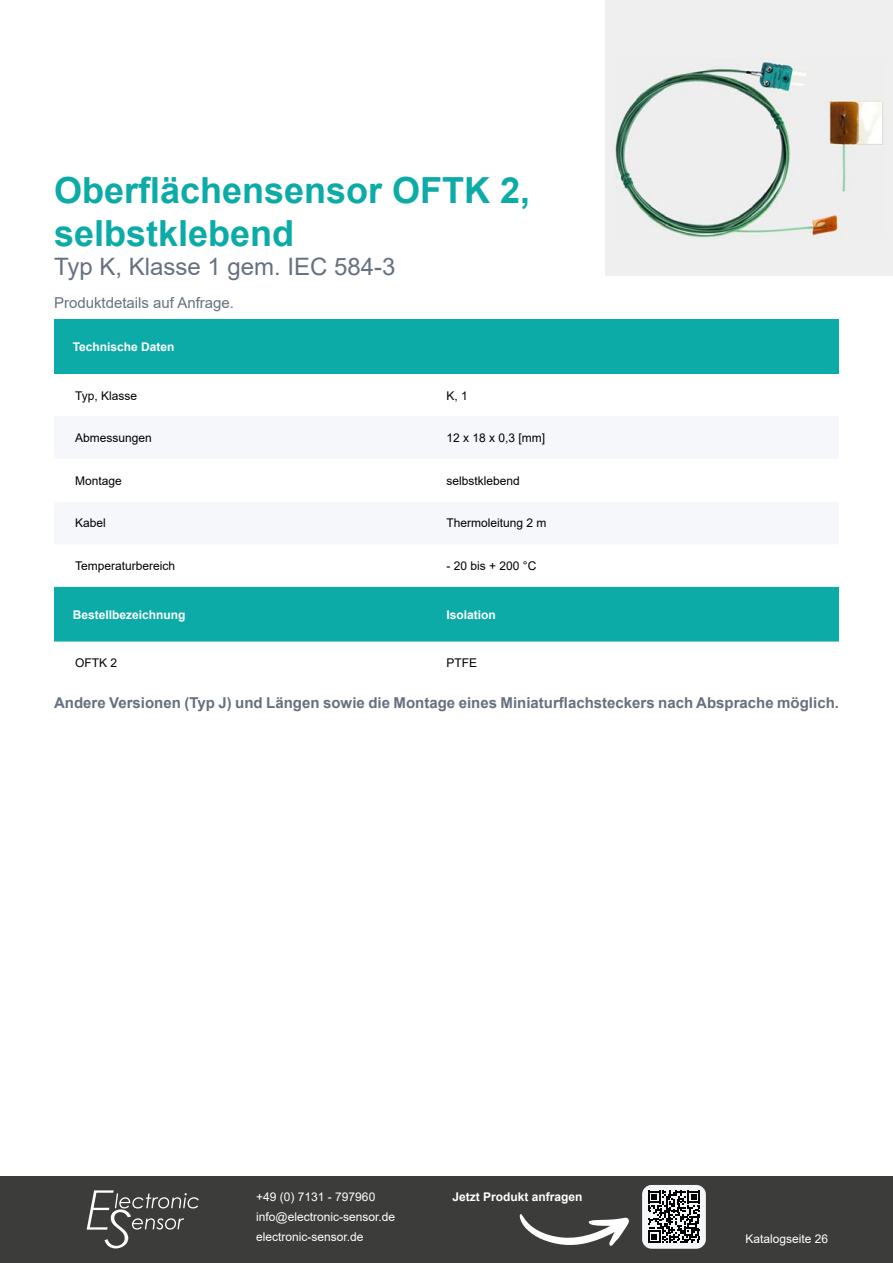
<style>
.page{position:relative;width:893px;height:1263px;background:#fff}
.page>*{position:absolute;margin:0;border:0;box-sizing:border-box;transform-origin:0 0}
.t1{font:700 36px/43.2px "Arial";color:#0caba8}
.t2{font:24px "Arial";color:#667180}
.t3{font:700 15px "Arial";color:#667180}
.t4{font:15px "Arial";color:#667180}
.t5{font:12px "Arial";color:#000}
.t6{font:12px/20.4px "Arial";color:#fff}
.t7{font:700 12px "Arial";color:#fff}
</style>
<div class="page">
<div style="left:0;top:1176px;width:893px;height:87px;background:#3c3c3b"></div>
<svg style="left:520px;top:1214px;width:109px;height:32px"></svg>
<div style="left:642px;top:1185px;width:64px;height:64px;background:#f5f7fa;border-radius:10px"></div>
<svg style="left:648px;top:1190px;width:52px;height:53px"></svg>
<svg style="left:87px;top:1190px;width:112px;height:58px"></svg>
<div style="left:54px;top:319px;width:785px;height:55px;background:#0caba8"></div>
<div style="left:54px;top:587px;width:785px;height:54px;background:#0caba8"></div>
<img style="left:605px;top:0;width:288px;height:276px">
<h1 class="t1" style="left:54px;top:169px;width:478px">Oberflächensensor OFTK 2, selbstklebend</h1>
<h2 class="t2" style="left:54px;top:250px;width:343px">Typ K, Klasse 1 gem. IEC 584-3</h2>
<p class="t4" style="left:54px;top:292px;width:182px">Produktdetails auf Anfrage.</p>
<p class="t7" style="left:73px;top:338px;width:103px">Technische Daten</p>
<p class="t5" style="left:75px;top:387px;width:64px">Typ, Klasse</p>
<p class="t5" style="left:446px;top:387px;width:23px">K, 1</p>
<p class="t5" style="left:75px;top:429px;width:78px">Abmessungen</p>
<p class="t5" style="left:446px;top:429px;width:100px">12 x 18 x 0,3 [mm]</p>
<p class="t5" style="left:75px;top:472px;width:48px">Montage</p>
<p class="t5" style="left:446px;top:472px;width:75px">selbstklebend</p>
<p class="t5" style="left:75px;top:515px;width:32px">Kabel</p>
<p class="t5" style="left:446px;top:515px;width:102px">Thermoleitung 2 m</p>
<p class="t5" style="left:75px;top:557px;width:102px">Temperaturbereich</p>
<p class="t5" style="left:446px;top:557px;width:91px">- 20 bis + 200 °C</p>
<p class="t7" style="left:73px;top:606px;width:114px">Bestellbezeichnung</p>
<p class="t7" style="left:446px;top:606px;width:51px">Isolation</p>
<p class="t5" style="left:75px;top:654px;width:44px">OFTK 2</p>
<p class="t5" style="left:446px;top:654px;width:32px">PTFE</p>
<p class="t3" style="left:54px;top:692px;width:786px">Andere Versionen (Typ J) und Längen sowie die Montage eines Miniaturflachsteckers nach Absprache möglich.</p>
<p class="t6" style="left:256px;top:1186px;width:140px">+49 (0) 7131 - 797960 info@electronic-sensor.de electronic-sensor.de</p>
<p class="t7" style="left:452px;top:1188px;width:132px">Jetzt Produkt anfragen</p>
<p class="t6" style="left:745px;top:1228px;width:84px">Katalogseite 26</p>
</div>
